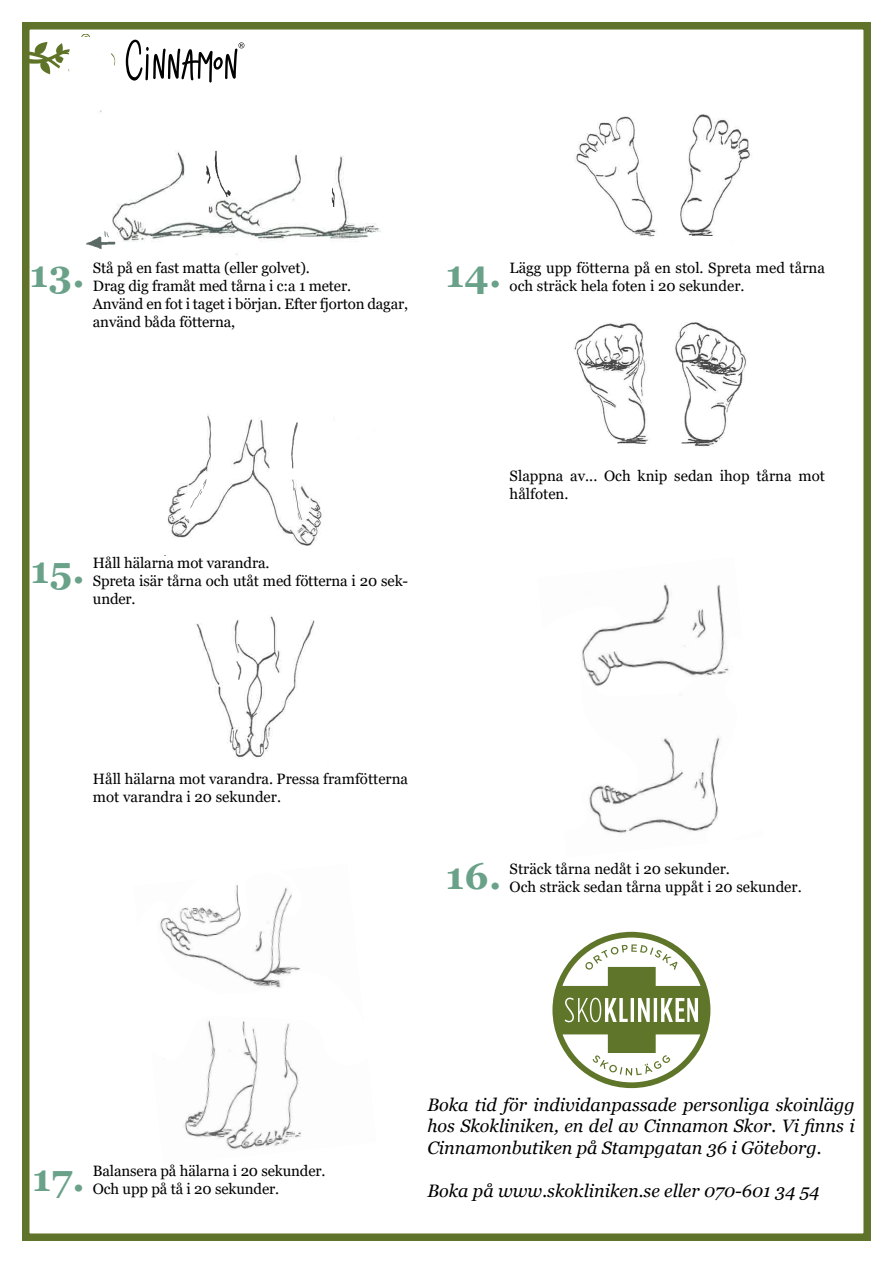
<style>
.page{position:relative;width:893px;height:1263px;background:#fff}
.page>*{position:absolute;margin:0;border:0;box-sizing:border-box;transform-origin:0 0}
.t1{font:700 37.5px "Georgia";letter-spacing:.01em;color:#6aa189}
.t2{font:italic 18px/21.6px "Georgia";color:#000;text-align:justify}
.t3{font:15px/18px "Georgia";color:#000}
</style>
<div class="page">
<svg style="left:126px;top:40px;width:118px;height:43px"></svg>
<div style="left:22px;top:22px;width:849px;height:1219px;border:8px solid #5f742a"></div>
<img style="left:86px;top:150px;width:280px;height:118px">
<svg style="left:28px;top:34px;width:88px;height:81px"></svg>
<img style="left:574px;top:114px;width:176px;height:123px">
<img style="left:577px;top:322px;width:170px;height:125px">
<svg style="left:574px;top:342px;width:32px;height:105px"></svg>
<svg style="left:719px;top:375px;width:28px;height:72px"></svg>
<img style="left:194px;top:415px;width:104px;height:117px">
<img style="left:292px;top:423px;width:30px;height:109px">
<img style="left:172px;top:532px;width:146px;height:14px">
<img style="left:194px;top:478px;width:13px;height:31px">
<img style="left:222px;top:616px;width:55px;height:142px">
<svg style="left:196px;top:623px;width:26px;height:80px"></svg>
<svg style="left:277px;top:620px;width:38px;height:97px"></svg>
<svg style="left:167px;top:480px;width:27px;height:53px"></svg>
<img style="left:607px;top:583px;width:118px;height:250px">
<svg style="left:706px;top:636px;width:23px;height:197px"></svg>
<svg style="left:581px;top:605px;width:112px;height:226px"></svg>
<img style="left:184px;top:1066px;width:117px;height:84px">
<svg style="left:160px;top:884px;width:141px;height:182px"></svg>
<svg style="left:552px;top:932px;width:158px;height:156px"></svg>
<h1 class="t1" style="left:30px;top:250px;width:56px">13.</h1>
<p class="t3" style="left:93px;top:259px;width:317px">Stå på en fast matta (eller golvet).<br>Drag dig framåt med tårna i c:a 1 meter.<br>Använd en fot i taget i början. Efter fjorton dagar, använd båda fötterna,</p>
<h1 class="t1" style="left:446px;top:250px;width:57px">14.</h1>
<p class="t3" style="left:510px;top:259px;width:317px">Lägg upp fötterna på en stol. Spreta med tårna och sträck hela foten i 20 sekunder.</p>
<h1 class="t1" style="left:31px;top:546px;width:55px">15.</h1>
<p class="t3" style="left:93px;top:554px;width:317px">Håll hälarna mot varandra.<br>Spreta isär tårna och utåt med fötterna i 20 sek&shy;under.</p>
<p class="t3" style="left:510px;top:467px;width:317px">Slappna av... Och knip sedan ihop tårna mot hålfoten.</p>
<p class="t3" style="left:93px;top:771px;width:317px">Håll hälarna mot varandra. Pressa framfötterna mot varandra i 20 sekunder.</p>
<h1 class="t1" style="left:446px;top:851px;width:57px">16.</h1>
<p class="t3" style="left:510px;top:860px;width:294px">Sträck tårna nedåt i 20 sekunder.<br>Och sträck sedan tårna uppåt i 20 sekunder.</p>
<h1 class="t1" style="left:33px;top:1153px;width:54px">17.</h1>
<p class="t3" style="left:93px;top:1162px;width:234px">Balansera på hälarna i 20 sekunder.<br>Och upp på tå i 20 sekunder.</p>
<p class="t2" style="left:427px;top:1094px;width:429px">Boka tid för individanpassade personliga skoinlägg hos Skokliniken, en del av Cinnamon Skor. Vi finns i Cinnamonbutiken på Stampgatan 36 i Göteborg.</p>
<p class="t2" style="left:427px;top:1180px;width:393px">Boka på www.skokliniken.se eller 070-601 34 54</p>
</div>
